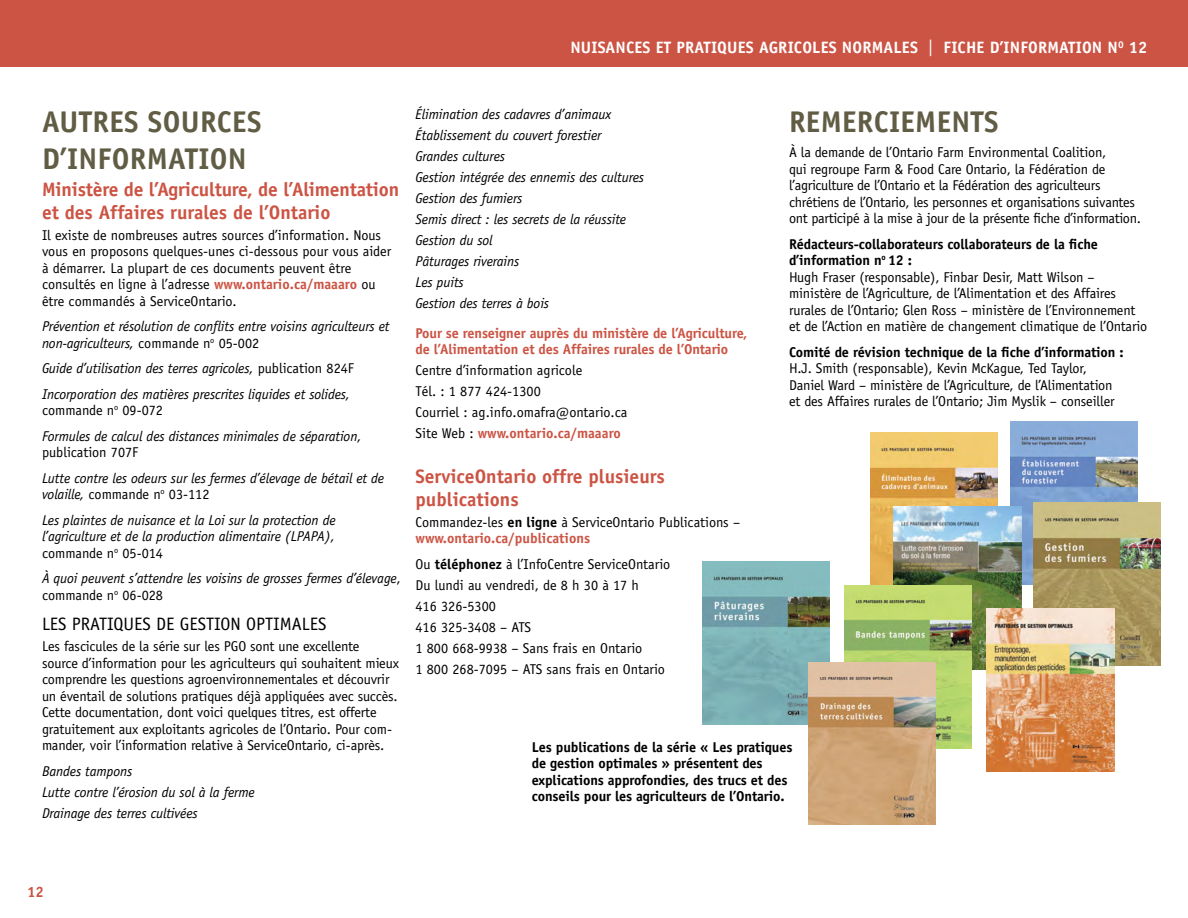
<style>
.page{position:relative;width:1188px;height:918px;background:#fff}
.page>*{position:absolute;margin:0;border:0;box-sizing:border-box;transform-origin:0 0}
.t1{font:700 30px/37.5px "Officina Sans";letter-spacing:.01em;color:#615d45}
.t2{font:700 19.5px/22.5px "Officina Sans";color:#cc5444}
.t3{font:18px "Officina Sans";color:#000}
.t4{font:700 16.5px "Officina Sans";letter-spacing:.01em;color:#fff}
.t5{font:700 15px "Officina Sans";color:#cc5444}
.t6{font:14.25px/16.5px "Officina Sans";letter-spacing:-.01em;color:#000}
.t7{font:italic 14.25px/21px "Officina Sans";letter-spacing:-.01em;color:#000}
.t8{font:700 14.25px/16.5px "Officina Sans";letter-spacing:-.01em;color:#000}
.t9{font:700 14.25px/16.5px "Officina Sans";letter-spacing:-.01em;color:#cc5444}
.s1{font-weight:400}
.s2{font-weight:700;color:#cc5444}
.s3{font-style:normal}
.s4{font-weight:700}
</style>
<div class="page">
<div style="left:0;top:0;width:1188px;height:68px;background:#cc5444"></div>
<img style="left:1010px;top:422px;width:127px;height:162px">
<img style="left:870px;top:433px;width:128px;height:152px">
<img style="left:1034px;top:502px;width:127px;height:163px">
<img style="left:894px;top:507px;width:127px;height:163px">
<img style="left:987px;top:608px;width:127px;height:163px">
<img style="left:702px;top:562px;width:128px;height:163px">
<img style="left:845px;top:585px;width:127px;height:163px">
<img style="left:808px;top:662px;width:128px;height:163px">
<p class="t4" style="left:570px;top:38px;width:579px">NUISANCES ET PRATIQUES AGRICOLES NORMALES <span class="s1">|</span> FICHE D’INFORMATION N<sup>O</sup> 12</p>
<h1 class="t1" style="left:42px;top:102px;width:221px">AUTRES SOURCES<br>D’INFORMATION</h1>
<h2 class="t2" style="left:42px;top:178px;width:359px">Ministère de l’Agriculture, de l’Alimentation et des Affaires rurales de l’Ontario</h2>
<p class="t6" style="left:42px;top:227px;width:351px">Il existe de nombreuses autres sources d’information. Nous vous en proposons quelques-unes ci-dessous pour vous aider à démarrer. La plupart de ces documents peuvent être consultés en ligne à l’adresse <span class="s2">www.ontario.ca/maaaro</span> ou être commandés à ServiceOntario.</p>
<p class="t7" style="left:42px;top:318px;width:349px;line-height:16.5px">Prévention et résolution de conflits entre voisins agriculteurs et non-agriculteurs, <span class="s3">commande n</span><sup>o</sup> <span class="s3">05-002</span></p>
<p class="t7" style="left:42px;top:356px;width:314px;line-height:25.5px">Guide d’utilisation des terres agricoles, <span class="s3">publication 824F<br></span>Incorporation des matières prescrites liquides et solides,</p>
<p class="t7" style="left:42px;top:398px;width:321px;line-height:25.5px"><span class="s3">commande n</span><sup>o</sup> <span class="s3">09-072<br></span>Formules de calcul des distances minimales de séparation,</p>
<p class="t6" style="left:42px;top:444px;width:98px">publication 707F</p>
<p class="t7" style="left:42px;top:470px;width:344px;line-height:16.5px">Lutte contre les odeurs sur les fermes d’élevage de bétail et de volaille, <span class="s3">commande n</span><sup>o</sup> <span class="s3">03-112</span></p>
<p class="t7" style="left:42px;top:512px;width:295px;line-height:16.5px;text-align:justify">Les plaintes de nuisance et la Loi sur la protection de l’agriculture et de la production alimentaire (LPAPA), <span class="s3">commande n</span><sup>o</sup> <span class="s3">05-014</span></p>
<p class="t7" style="left:42px;top:570px;width:360px;line-height:16.5px">À quoi peuvent s’attendre les voisins de grosses fermes d’élevage<span class="s3">, commande n</span><sup>o</sup> <span class="s3">06-028</span></p>
<p class="t3" style="left:42px;top:614px;width:286px">LES PRATIQUES DE GESTION OPTIMALES</p>
<p class="t6" style="left:42px;top:638px;width:359px">Les fascicules de la série sur les PGO sont une excellente source d’information pour les agriculteurs qui souhaitent mieux comprendre les questions agroenvironnementales et découvrir un éventail de solutions pratiques déjà appliquées avec succès.<br>Cette documentation, dont voici quelques titres, est offerte gratuitement aux exploitants agricoles de l’Ontario. Pour com&shy;mander, voir l’information relative à ServiceOntario, ci-après.</p>
<p class="t7" style="left:42px;top:760px;width:214px">Bandes tampons<br>Lutte contre l’érosion du sol à la ferme<br>Drainage des terres cultivées</p>
<p class="t7" style="left:416px;top:103px;width:230px">Élimination des cadavres d’animaux<br>Établissement du couvert forestier<br>Grandes cultures<br>Gestion intégrée des ennemis des cultures<br>Gestion des fumiers<br>Semis direct : les secrets de la réussite<br>Gestion du sol<br>Pâturages riverains<br>Les puits<br>Gestion des terres à bois</p>
<p class="t9" style="left:416px;top:324px;width:333px">Pour se renseigner auprès du ministère de l’Agriculture, de l’Alimentation et des Affaires rurales de l’Ontario</p>
<p class="t6" style="left:416px;top:360px;width:213px;line-height:21px">Centre d’information agricole<br>Tél. : 1 877 424-1300<br>Courriel : ag.info.omafra@ontario.ca<br>Site Web : <span class="s2">www.ontario.ca/maaaro</span></p>
<h2 class="t2" style="left:416px;top:465px;width:251px">ServiceOntario offre plusieurs publications</h2>
<p class="t6" style="left:416px;top:514px;width:326px">Commandez-les <span class="s4">en ligne</span> à ServiceOntario Publications – <span class="s2">www.ontario.ca/publications</span></p>
<p class="t6" style="left:416px;top:553px;width:256px;line-height:21px">Ou <span class="s4">téléphonez</span> à l’InfoCentre ServiceOntario<br>Du lundi au vendredi, de 8 h 30 à 17 h<br>416 326-5300<br>416 325-3408 – ATS<br>1 800 668-9938 – Sans frais en Ontario<br>1 800 268-7095 – ATS sans frais en Ontario</p>
<h1 class="t1" style="left:789px;top:102px;width:211px">REMERCIEMENTS</h1>
<p class="t6" style="left:789px;top:144px;width:354px">À la demande de l’Ontario Farm Environmental Coalition,<br>qui regroupe Farm &amp; Food Care Ontario, la Fédération de l’agriculture de l’Ontario et la Fédération des agriculteurs chrétiens de l’Ontario, les personnes et organisations suivantes ont participé à la mise à jour de la présente fiche d’information.</p>
<p class="t6" style="left:789px;top:236px;width:360px"><span class="s4">Rédacteurs-collaborateurs collaborateurs de la fiche d’information n</span><sup>o</sup> <span class="s4">12 :<br></span>Hugh Fraser (responsable), Finbar Desir, Matt Wilson – ministère de l’Agriculture, de l’Alimentation et des Affaires rurales de l’Ontario; Glen Ross – ministère de l’Environnement et de l’Action en matière de changement climatique de l’Ontario</p>
<p class="t8" style="left:789px;top:343px;width:336px">Comité de révision technique de la fiche d’information :</p>
<p class="t6" style="left:789px;top:360px;width:327px">H.J. Smith (responsable), Kevin McKague, Ted Taylor,<br>Daniel Ward – ministère de l’Agriculture, de l’Alimentation et des Affaires rurales de l’Ontario; Jim Myslik – conseiller</p>
<p class="t8" style="left:532px;top:738px;width:262px">Les publications de la série « Les pratiques de gestion optimales » présentent des explications approfondies, des trucs et des conseils pour les agriculteurs de l’Ontario.</p>
<p class="t5" style="left:27px;top:882px;width:18px">12</p>
</div>
